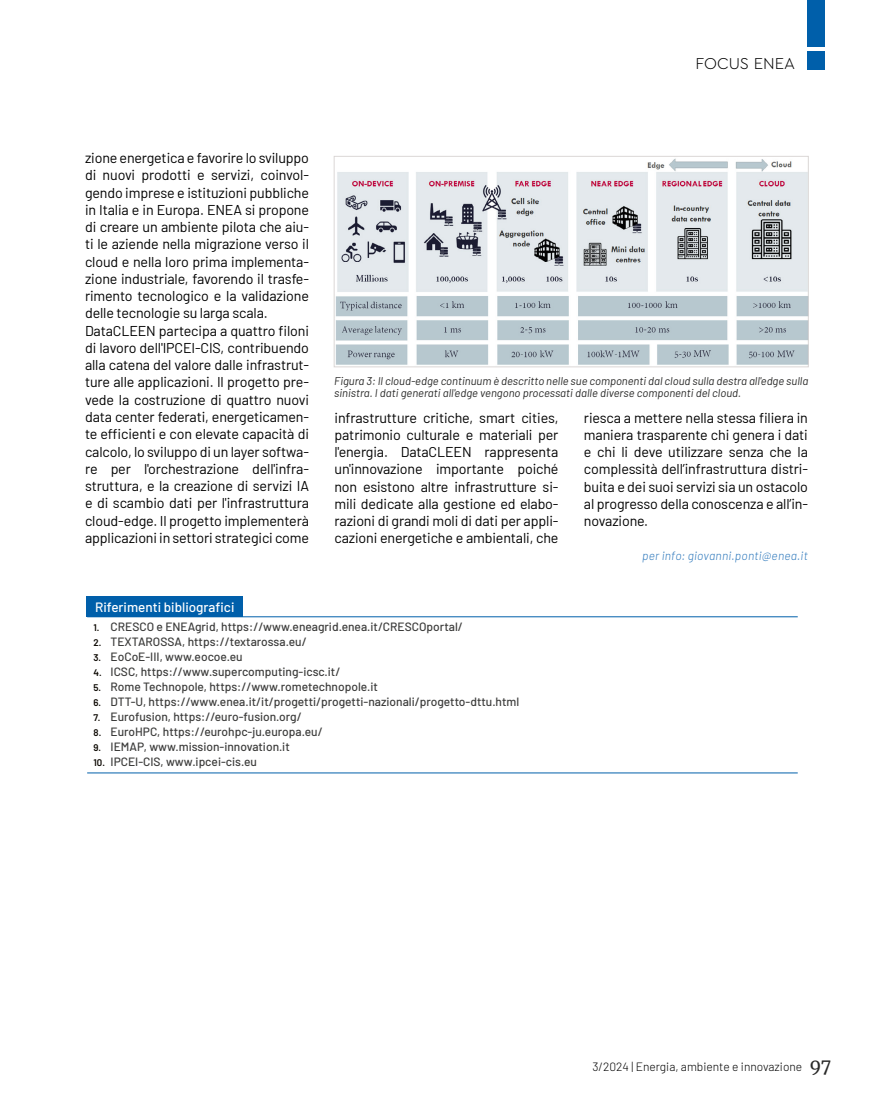
<style>
.page{position:relative;width:893px;height:1106px;background:#fff}
.page>*{position:absolute;margin:0;border:0;box-sizing:border-box;transform-origin:0 0}
.t1{font:300 16.5px "Cera Pro";color:#000}
.par_3c_normale{font:14.25px/17.2px "Barlow";letter-spacing:-.01em;color:#000;text-align:justify}
.box_titolo_referenze_FOC{font:500 13.5px "Barlow";color:#fff}
.box_refer_numeri_FOC{font:500 12px "Barlow";color:#3c3c3b}
.t2{font:300 12px "Barlow";color:#000}
.Focus_per_info{font:italic 300 12px "Barlow";letter-spacing:.015em;color:#2f79bc}
.figure_caption{font:italic 11.25px/12px "Barlow";color:#282827}
.s1{font-weight:600;font-size:9.6px;color:#0b0700}
.s2{font-family:"Merriweather";font-weight:400;font-size:18px;color:#282827}
</style>
<div class="page">
<div style="left:808px;top:0;width:17px;height:47px;background:#005faa"></div>
<div style="left:808px;top:51px;width:17px;height:19px;background:#005faa"></div>
<div style="left:87px;top:596px;width:156px;height:21px;background:#005faa"></div>
<hr style="left:87px;top:616px;width:711px;height:1px;background:#005faa">
<hr style="left:87px;top:772px;width:711px;height:1px;background:#005faa">
<img style="left:336px;top:158px;width:471px;height:207px">
<div style="left:334px;top:156px;width:475px;height:211px;border:1px solid #b5aeac"></div>
<p class="t1" style="left:696px;top:53px;width:101px">FOCUS ENEA</p>
<p class="par_3c_normale" style="left:85px;top:148px;width:225px">zione energetica e favorire lo sviluppo di nuovi prodotti e servizi, coinvol&shy;gendo imprese e istituzioni pubbliche in Italia e in Europa. ENEA si propone di creare un ambiente pilota che aiu&shy;ti le aziende nella migrazione verso il cloud e nella loro prima implementa&shy;zione industriale, favorendo il trasfe&shy;rimento tecnologico e la validazione delle tecnologie su larga scala.</p>
<p class="par_3c_normale" style="left:85px;top:321px;width:225px">DataCLEEN partecipa a quattro filoni di lavoro dell'IPCEI-CIS, contribuendo alla catena del valore dalle infrastrut&shy;ture alle applicazioni. Il progetto pre&shy;vede la costruzione di quattro nuovi data center federati, energeticamen&shy;te efficienti e con elevate capacità di calcolo, lo sviluppo di un layer softwa&shy;re per l'orchestrazione dell'infra&shy;struttura, e la creazione di servizi IA e di scambio dati per l'infrastruttura cloud-edge. Il progetto implementerà applicazioni in settori strategici come</p>
<h3 class="figure_caption" style="left:334px;top:374px;width:476px">Figura 3: Il cloud-edge continuum è descritto nelle sue componenti dal cloud sulla destra all'edge sulla sinistra. I dati generati all'edge vengono processati dalle diverse componenti del cloud.</h3>
<p class="par_3c_normale" style="left:334px;top:408px;width:225px">infrastrutture critiche, smart cities, patrimonio culturale e materiali per l'energia. DataCLEEN rappresenta un'innovazione importante poiché non esistono altre infrastrutture si&shy;mili dedicate alla gestione ed elabo&shy;razioni di grandi moli di dati per appli&shy;cazioni energetiche e ambientali, che</p>
<p class="par_3c_normale" style="left:584px;top:408px;width:225px">riesca a mettere nella stessa filiera in maniera trasparente chi genera i dati e chi li deve utilizzare senza che la complessità dell’infrastruttura distri&shy;buita e dei suoi servizi sia un ostacolo al progresso della conoscenza e all’in&shy;novazione.</p>
<p class="Focus_per_info" style="left:642px;top:547px;width:167px">per info: giovanni.ponti@enea.it</p>
<h1 class="box_titolo_referenze_FOC" style="left:95px;top:597px;width:141px">Riferimenti bibliografici</h1>
<h1 class="box_refer_numeri_FOC" style="left:94px;top:618px;width:371px"><span class="s1">1.</span> CRESCO e ENEAgrid, https://www.eneagrid.enea.it/CRESCOportal/</h1>
<h1 class="box_refer_numeri_FOC" style="left:94px;top:633px;width:215px"><span class="s1">2.</span> TEXTAROSSA, https://textarossa.eu/</h1>
<h1 class="box_refer_numeri_FOC" style="left:94px;top:648px;width:151px"><span class="s1">3.</span> EoCoE-III, www.eocoe.eu</h1>
<h1 class="box_refer_numeri_FOC" style="left:94px;top:663px;width:248px"><span class="s1">4.</span> ICSC, https://www.supercomputing-icsc.it/</h1>
<h1 class="box_refer_numeri_FOC" style="left:94px;top:678px;width:286px"><span class="s1">5.</span> Rome Technopole, https://www.rometechnopole.it</h1>
<h1 class="box_refer_numeri_FOC" style="left:94px;top:693px;width:427px"><span class="s1">6.</span> DTT-U, https://www.enea.it/it/progetti/progetti-nazionali/progetto-dttu.html</h1>
<h1 class="box_refer_numeri_FOC" style="left:94px;top:708px;width:210px"><span class="s1">7.</span> Eurofusion, https://euro-fusion.org/</h1>
<h1 class="box_refer_numeri_FOC" style="left:94px;top:723px;width:231px"><span class="s1">8.</span> EuroHPC, https://eurohpc-ju.europa.eu/</h1>
<h1 class="box_refer_numeri_FOC" style="left:94px;top:738px;width:198px"><span class="s1">9.</span> IEMAP, www.mission-innovation.it</h1>
<h1 class="box_refer_numeri_FOC" style="left:94px;top:753px;width:165px"><span class="s1">10.</span> IPCEI-CIS, www.ipcei-cis.eu</h1>
<p class="t2" style="left:592px;top:1058px;width:240px">3/2024 | Energia, ambiente e innovazione <span class="s2">97</span></p>
</div>
